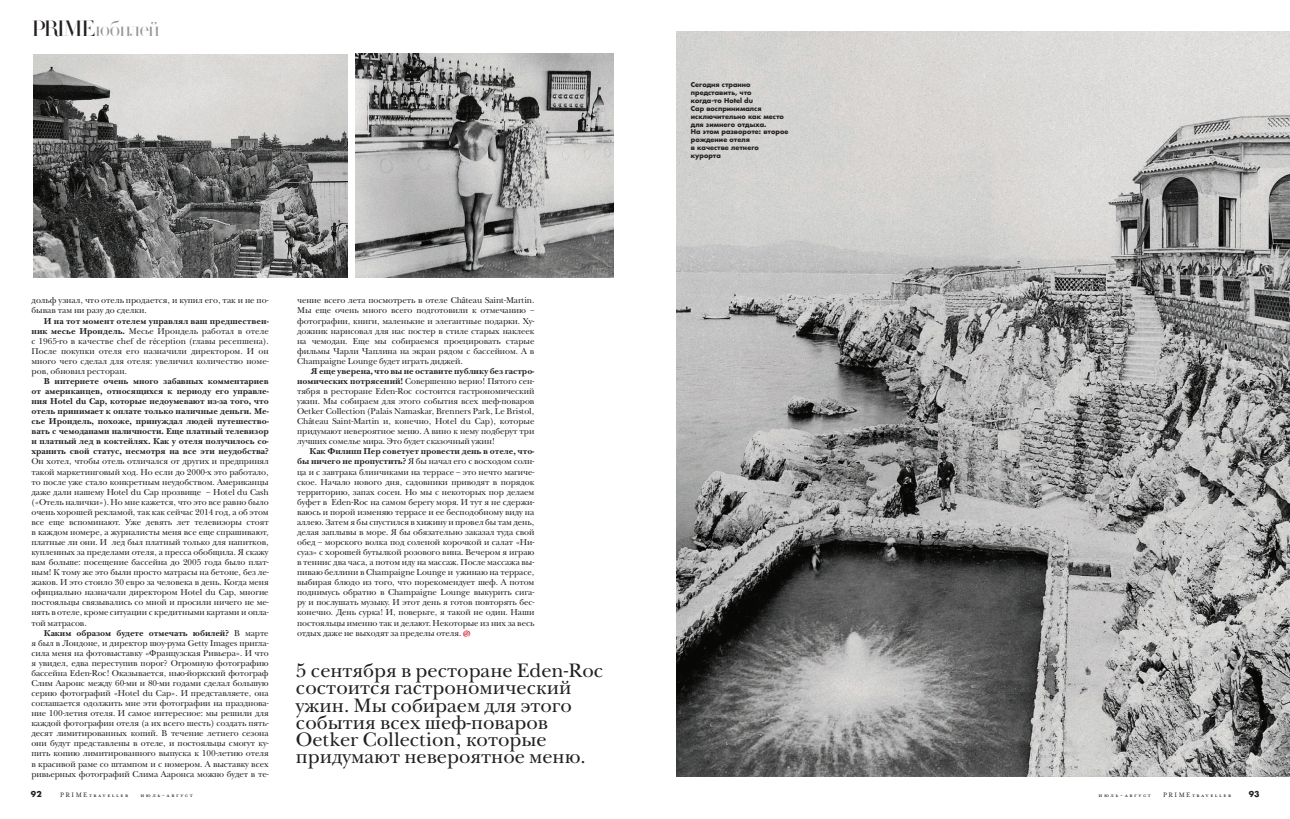
<style>
.page{position:relative;width:1290px;height:819px;background:#fff}
.page>*{position:absolute;margin:0;border:0;box-sizing:border-box;transform-origin:0 0}
.t1{font:300 21.88px "Didot R Extra";letter-spacing:-.03em;color:#939598}
.t2{font:20.12px/17.1px "New Baskerville C";color:#231f20}
.t3{font:8.75px/10.1px "New Baskerville C";letter-spacing:-.01em;color:#231f20;text-align:justify}
.t4{font:700 8.75px/10.1px "New Baskerville C";letter-spacing:-.01em;color:#231f20;text-align:justify}
.t5{font:700 7.88px "Quint";color:#231f20}
.t6{font:7.44px "Prime Text Mini Caps";letter-spacing:.2em;color:#231f20}
.t7{font:700 6.56px/7.9px "Quint";color:#231f20}
.s1{color:#231f20}
.s2{font-weight:700}
.s3{font-family:"Times New Roman";font-size:8.58px}
.s4{font-family:"Bits Pics BT";font-size:7.88px;color:#d1232a}
</style>
<div class="page">
<img style="left:676px;top:32px;width:614px;height:744px">
<img style="left:356px;top:54px;width:257px;height:223px">
<img style="left:33px;top:54px;width:315px;height:223px">
<h1 class="t1" style="left:32px;top:16px;width:130px"><span class="s1">PRIME</span> юбилей</h1>
<p class="t3" style="left:32px;top:295px;width:239px">дольф узнал, что отель продается, и купил его, так и не по&shy;бывав там ни разу до сделки.</p>
<p class="t3" style="left:31px;top:316px;width:239px;text-indent:12px"><span class="s2">И на тот момент отелем управлял ваш предшествен&shy;ник месье Ирондель.</span> Месье Ирондель работал в отеле с 1965-го в качестве chef de r<span class="s3">é</span>ception (главы ресепшена).<br>После покупки отеля его назначили директором. И он много чего сделал для отеля: увеличил количество номе&shy;ров, обновил ресторан.</p>
<p class="t4" style="left:31px;top:376px;width:239px;text-indent:12px">В интернете очень много забавных комментариев от американцев, относящихся к периоду его управле&shy;ния Hotel du Cap, которые недоумевают из-за того, что отель принимает к оплате только наличные деньги. Ме&shy;сье Ирондель, похоже, принуждал людей путешество&shy;вать с чемоданами наличности. Еще платный телевизор и платный лед в коктейлях. Как у отеля получилось со&shy;хранить свой статус, несмотря на все эти неудобства?</p>
<p class="t3" style="left:31px;top:456px;width:239px">Он хотел, чтобы отель отличался от других и предпринял такой маркетинговый ход. Но если до 2000-х это работало, то после уже стало конкретным неудобством. Американцы даже дали нашему Hotel du Cap прозвище – Hotel du Cash («Отель налички»). Но мне кажется, что это все равно было очень хорошей рекламой, так как сейчас 2014 год, а об этом все еще вспоминают. Уже девять лет телевизоры стоят в каждом номере, а журналисты меня все еще спрашивают, платные ли они. И лед был платный только для напитков, купленных за пределами отеля, а пресса обобщила. Я скажу вам больше: посещение бассейна до 2005 года было плат&shy;ным! К тому же это были просто матрасы на бетоне, без ле&shy;жаков. И это стоило 30 евро за человека в день. Когда меня официально назначали директором Hotel du Cap, многие постояльцы связывались со мной и просили ничего не ме&shy;нять в отеле, кроме ситуации с кредитными картами и опла&shy;той матрасов.</p>
<p class="t3" style="left:31px;top:627px;width:239px;text-indent:12px"><span class="s2">Каким образом будете отмечать юбилей?</span> В марте я был в Лондоне, и директор шоу-рума Getty Images пригла&shy;сила меня на фотовыставку «Французская Ривьера». И что я увидел, едва переступив порог? Огромную фотографию бассейна Eden-Roc! Оказывается, нью-йоркский фотограф Слим Ааронс между 60-ми и 80-ми годами сделал большую серию фотографий «Hotel du Cap». И представляете, она соглашается одолжить мне эти фотографии на празднова&shy;ние 100-летия отеля. И самое интересное: мы решили для каждой фотографии отеля (а их всего шесть) создать пять&shy;десят лимитированных копий. В течение летнего сезона они будут представлены в отеле, и постояльцы смогут ку&shy;пить копию лимитированного выпуска к 100-летию отеля в красивой раме со штампом и с номером. А выставку всех ривьерных фотографий Слима Ааронса можно будет в те-</p>
<p class="t3" style="left:297px;top:295px;width:239px">чение всего лета посмотреть в отеле Ch<span class="s3">â</span>teau Saint-Martin.<br>Мы еще очень много всего подготовили к отмечанию – фотографии, книги, маленькие и элегантные подарки. Ху&shy;дожник нарисовал для нас постер в стиле старых наклеек на чемодан. Еще мы собираемся проецировать старые фильмы Чарли Чаплина на экран рядом с бассейном. А в Champaigne Lounge будет играть диджей.</p>
<p class="t3" style="left:297px;top:366px;width:239px;text-indent:14px"><span class="s2">Я еще уверена, что вы не оставите публику без гастро&shy;номических потрясений!</span> Совершенно верно! Пятого сен&shy;тября в ресторане Eden-Roc состоится гастрономический ужин. Мы собираем для этого события всех шеф-поваров Oetker Collection (Palais Namaskar, Brenners Park, Le Bristol, Ch<span class="s3">â</span>teau Saint-Martin и, конечно, Hotel du Cap), которые придумают невероятное меню. А вино к нему подберут три лучших сомелье мира. Это будет сказочный ужин!</p>
<p class="t3" style="left:297px;top:446px;width:239px;text-indent:12px"><span class="s2">Как Филипп Пер советует провести день в отеле, что&shy;бы ничего не пропустить?</span> Я бы начал его с восходом солн&shy;ца и с завтрака блинчиками на террасе – это нечто магиче&shy;ское. Начало нового дня, садовники приводят в порядок территорию, запах сосен. Но мы с некоторых пор делаем буфет в Eden-Roc на самом берегу моря. И тут я не сдержи&shy;ваюсь и порой изменяю террасе и ее бесподобному виду на аллею. Затем я бы спустился в хижину и провел бы там день, делая заплывы в море. Я бы обязательно заказал туда свой обед – морского волка под соленой корочкой и салат «Ни&shy;суаз» с хорошей бутылкой розового вина. Вечером я играю в теннис два часа, а потом иду на массаж. После массажа вы&shy;пиваю беллини в Champaigne Lounge и ужинаю на террасе, выбирая блюдо из того, что порекомендует шеф. А потом поднимусь обратно в Champaigne Lounge выкурить сига&shy;ру и послушать музыку. И этот день я готов повторять бес&shy;конечно. День сурка! И, поверьте, я такой не один. Наши постояльцы именно так и делают. Некоторые из них за весь отдых даже не выходят за пределы отеля. <span class="s4">C</span></p>
<h2 class="t2" style="left:296px;top:662px;width:309px">5 сентября в ресторане Eden-Roc состоится гастрономический ужин. Мы собираем для этого события всех шеф-поваров<br>Oetker Collection, которые придумают невероятное меню.</h2>
<p class="t7" style="left:691px;top:80px;width:99px">Сегодня странно представить, что<br>когда-то Hotel du<br>Cap воспринимался исключительно как место для зимнего отдыха.<br>На этом развороте: второе рождение отеля<br>в качестве летнего курорта</p>
<p class="t5" style="left:31px;top:788px;width:12px">92</p>
<p class="t6" style="left:60px;top:790px;width:134px">PRIMEtraveller июль-август</p>
<p class="t6" style="left:1098px;top:790px;width:134px">июль-август PRIMEtraveller</p>
<p class="t5" style="left:1249px;top:788px;width:12px">93</p>
</div>
